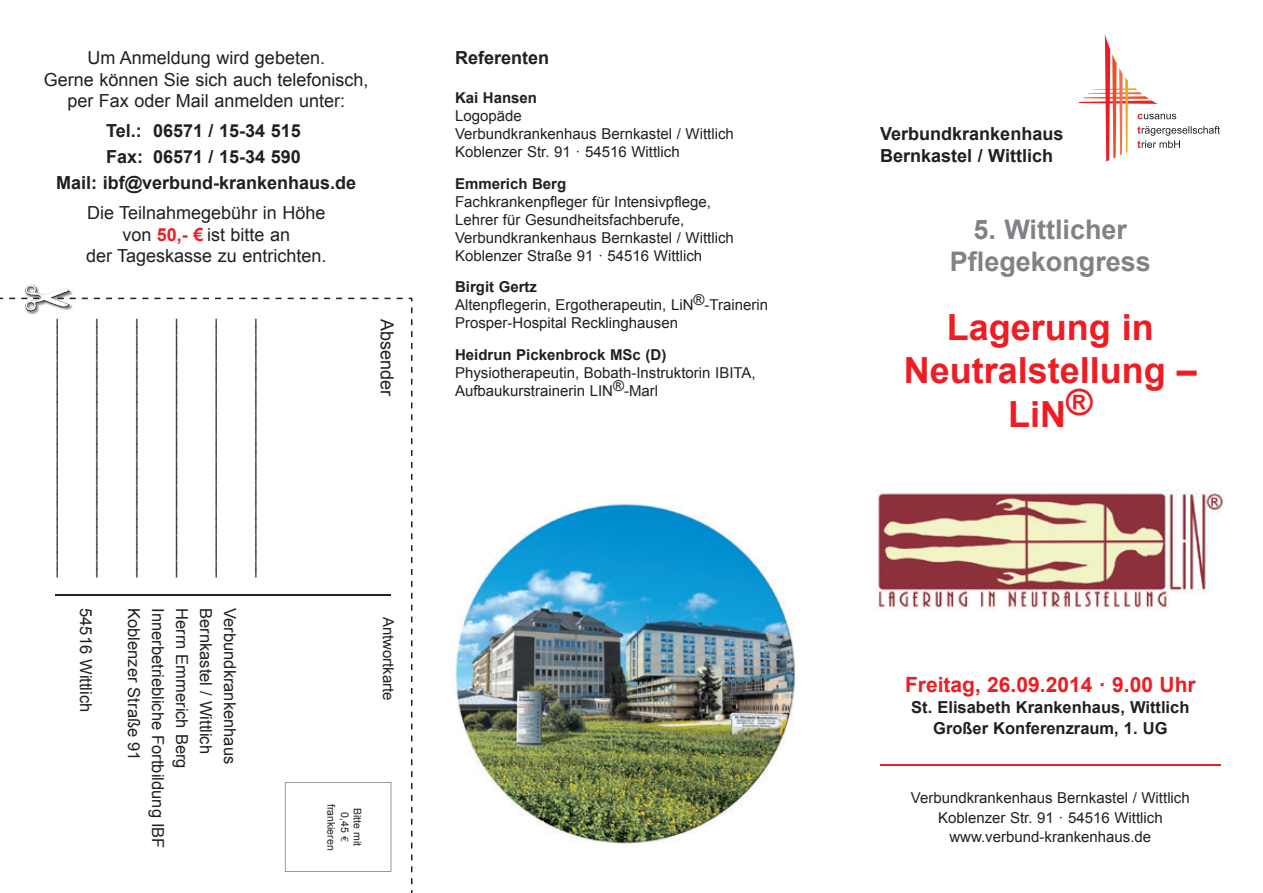
<style>
.page{position:relative;width:1263px;height:893px;background:#fff}
.page>*{position:absolute;margin:0;border:0;box-sizing:border-box;transform-origin:0 0}
.t1{font:700 36px/43.2px "Arial";color:#ee1d23;text-align:center}
.t2{font:700 27px/32.4px "Arial";color:#808285;text-align:center}
.t3{font:700 21px "Arial";color:#ee1d23}
.t4{font:18px/21.6px "Arial";color:#231f20;text-align:center}
.t5{font:700 18px/25.8px "Arial";color:#231f20}
.t6{font:16.5px "Arial";color:#231f20}
.t7{font:700 16.5px/21px "Arial";color:#231f20;text-align:center}
.t8{font:15px/18px "Arial";color:#231f20}
.t9{font:700 15px "Arial";color:#231f20}
.t10{font:10.5px/12.6px "Arial";color:#231f20;text-align:center}
.s1{font-weight:700;color:#ee1d23}
.s2{font-family:"Euro Mono"}
</style>
<div class="page">
<svg style="left:411px;top:391px;width:1px;height:17px"></svg>
<svg style="left:411px;top:498px;width:1px;height:17px"></svg>
<svg style="left:411px;top:724px;width:1px;height:17px"></svg>
<svg style="left:411px;top:831px;width:1px;height:17px"></svg>
<svg style="left:411px;top:866px;width:2px;height:27px"></svg>
<hr style="left:55px;top:595px;width:336px;height:1px;background:#231f20">
<svg style="left:285px;top:782px;width:106px;height:90px"></svg>
<svg style="left:1078px;top:34px;width:142px;height:128px"></svg>
<img style="left:27px;top:312px;width:11px;height:3px">
<img style="left:455px;top:504px;width:340px;height:340px">
<img style="left:877px;top:490px;width:346px;height:121px">
<hr style="left:880px;top:764px;width:340px;height:1px;background:#ee1d23">
<svg style="left:21px;top:285px;width:55px;height:27px"></svg>
<p class="t4" style="left:44px;top:47px;width:326px">Um Anmeldung wird gebeten.<br>Gerne können Sie sich auch telefonisch, per Fax oder Mail anmelden unter:</p>
<p class="t5" style="left:56px;top:119px;width:302px;text-align:center">Tel.: 06571 / 15-34 515<br>Fax: 06571 / 15-34 590<br>Mail: ibf@verbund-krankenhaus.de</p>
<p class="t4" style="left:87px;top:202px;width:240px">Die Teilnahmegebühr in Höhe von <span class="s1">50,- €</span> ist bitte an</p>
<p class="t4" style="left:86px;top:245px;width:242px">der Tageskasse zu entrichten.</p>
<p class="t8" style="left:74px;top:319px;width:260px;rotate:90deg">_______________________________</p>
<p class="t8" style="left:114px;top:319px;width:260px;rotate:90deg">_______________________________</p>
<p class="t8" style="left:153px;top:319px;width:260px;rotate:90deg">_______________________________</p>
<p class="t8" style="left:193px;top:319px;width:260px;rotate:90deg">_______________________________</p>
<p class="t8" style="left:233px;top:319px;width:260px;rotate:90deg">_______________________________</p>
<p class="t8" style="left:273px;top:319px;width:260px;rotate:90deg">_______________________________</p>
<p class="t6" style="left:97px;top:608px;width:106px;rotate:90deg">54516 Wittlich</p>
<p class="t6" style="left:145px;top:608px;width:154px;rotate:90deg">Koblenzer Straße 91</p>
<p class="t6" style="left:169px;top:608px;width:242px;rotate:90deg">Innerbetriebliche Fortbildung IBF</p>
<p class="t6" style="left:193px;top:608px;width:162px;rotate:90deg">Herrn Emmerich Berg</p>
<p class="t6" style="left:217px;top:608px;width:147px;rotate:90deg">Bernkastel / Wittlich</p>
<p class="t6" style="left:241px;top:608px;width:157px;rotate:90deg">Verbundkrankenhaus</p>
<p class="t4" style="left:398px;top:319px;width:79px;rotate:90deg">Absender</p>
<p class="t8" style="left:397px;top:617px;width:86px;rotate:90deg">Antwortkarte</p>
<p class="t10" style="left:337px;top:804px;width:48px;rotate:90deg">frankieren</p>
<p class="t10" style="left:364px;top:808px;width:40px;rotate:90deg">Bitte mit<br>0,45 <span class="s2">€</span></p>
<p class="t5" style="left:455px;top:45px;width:96px">Referenten</p>
<p class="t9" style="left:455px;top:88px;width:84px">Kai Hansen</p>
<p class="t8" style="left:455px;top:107px;width:280px">Logopäde<br>Verbundkrankenhaus Bernkastel / Wittlich<br>Koblenzer Str. 91 · 54516 Wittlich</p>
<p class="t9" style="left:455px;top:173px;width:113px">Emmerich Berg</p>
<p class="t8" style="left:455px;top:192px;width:280px">Fachkrankenpfleger für Intensivpflege, Lehrer für Gesundheitsfachberufe, Verbundkrankenhaus Bernkastel / Wittlich Koblenzer Straße 91 · 54516 Wittlich</p>
<p class="t9" style="left:455px;top:277px;width:84px">Birgit Gertz</p>
<p class="t8" style="left:455px;top:296px;width:315px">Altenpflegerin, Ergotherapeutin, LiN®-Trainerin<br>Prosper-Hospital Recklinghausen</p>
<p class="t9" style="left:455px;top:344px;width:213px">Heidrun Pickenbrock MSc (D)</p>
<p class="t8" style="left:455px;top:364px;width:302px">Physiotherapeutin, Bobath-Instruktorin IBITA,<br>Aufbaukurstrainerin LIN®-Marl</p>
<p class="t5" style="left:880px;top:123px;width:185px;line-height:21.6px">Verbundkrankenhaus<br>Bernkastel / Wittlich</p>
<h2 class="t2" style="left:950px;top:214px;width:203px">5. Wittlicher<br>Pflegekongress</h2>
<h1 class="t1" style="left:904px;top:307px;width:295px">Lagerung in<br>Neutralstellung –<br>LiN®</h1>
<h3 class="t3" style="left:905px;top:671px;width:292px">Freitag, 26.09.2014 · 9.00 Uhr</h3>
<p class="t7" style="left:911px;top:697px;width:280px">St. Elisabeth Krankenhaus, Wittlich<br>Großer Konferenzraum, 1. UG</p>
<p class="t8" style="left:911px;top:789px;width:280px;line-height:19.2px;text-align:center">Verbundkrankenhaus Bernkastel / Wittlich<br>Koblenzer Str. 91 · 54516 Wittlich www.verbund-krankenhaus.de</p>
</div>
